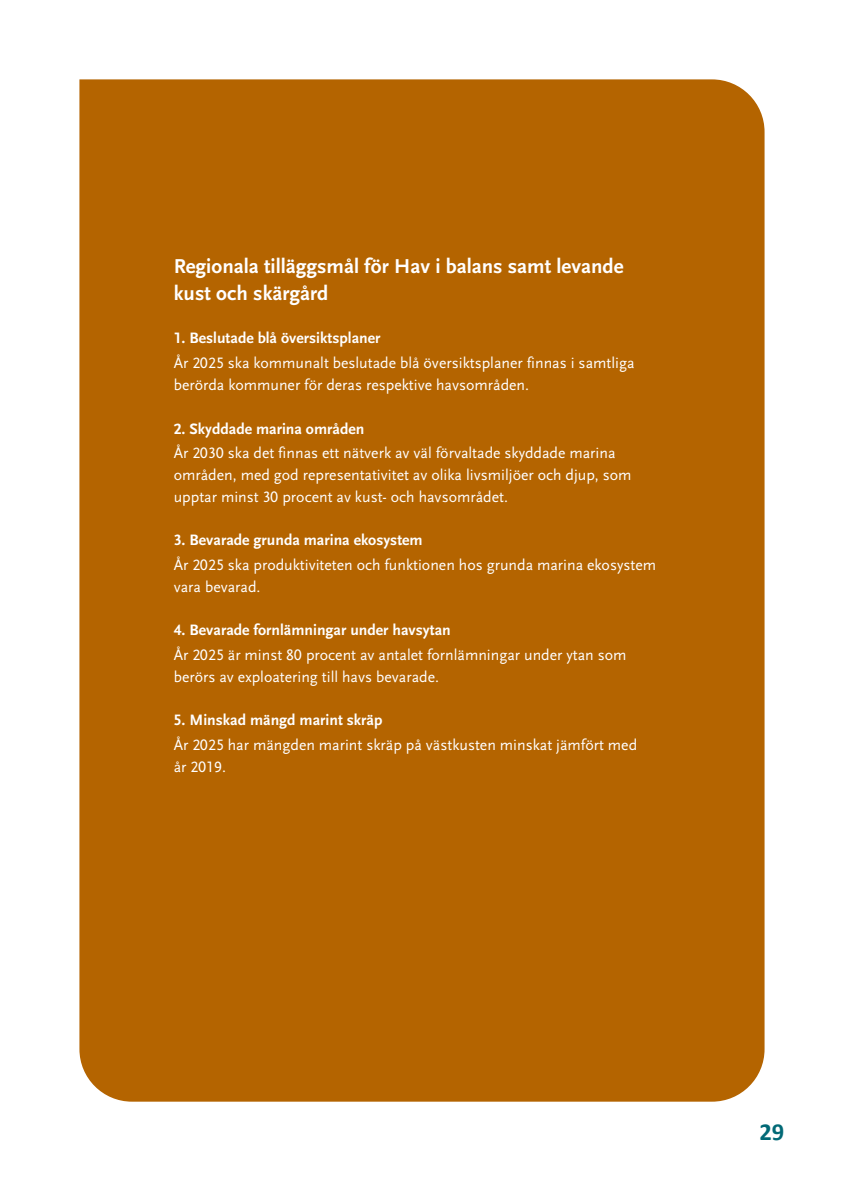
<style>
.page{position:relative;width:844px;height:1191px;background:#fff}
.page>*{position:absolute;margin:0;border:0;box-sizing:border-box;transform-origin:0 0}
.t1{font:700 24.5px "Calibri";color:#026976}
.t2{font:700 21px/26.2px "Scala Sans Pro";color:#fff}
.t3{font:15.75px/21.9px "Scala Sans Pro";color:#fff}
.t4{font:700 15.75px "Scala Sans Pro";color:#fff}
</style>
<div class="page">
<div style="left:79px;top:79px;width:685px;height:1022px;background:#b46400"></div>
<h2 class="t2" style="left:174px;top:254px;width:451px">Regionala tilläggsmål för Hav i balans samt levande kust och skärgård</h2>
<p class="t4" style="left:174px;top:329px;width:208px">1. Beslutade blå översiktsplaner</p>
<p class="t3" style="left:174px;top:352px;width:462px">År 2025 ska kommunalt beslutade blå översiktsplaner finnas i samtliga berörda kommuner för deras respektive havsområden.</p>
<p class="t4" style="left:174px;top:419px;width:192px">2. Skyddade marina områden</p>
<p class="t3" style="left:174px;top:442px;width:459px">År 2030 ska det finnas ett nätverk av väl förvaltade skyddade marina områden, med god representativitet av olika livsmiljöer och djup, som upptar minst 30 procent av kust- och havsområdet.</p>
<p class="t4" style="left:174px;top:531px;width:250px">3. Bevarade grunda marina ekosystem</p>
<p class="t3" style="left:174px;top:554px;width:483px">År 2025 ska produktiviteten och funktionen hos grunda marina ekosystem vara bevarad.</p>
<p class="t4" style="left:174px;top:621px;width:278px">4. Bevarade fornlämningar under havsytan</p>
<p class="t3" style="left:174px;top:644px;width:454px">År 2025 är minst 80 procent av antalet fornlämningar under ytan som berörs av exploatering till havs bevarade.</p>
<p class="t4" style="left:174px;top:711px;width:210px">5. Minskad mängd marint skräp</p>
<p class="t3" style="left:174px;top:734px;width:465px">År 2025 har mängden marint skräp på västkusten minskat jämfört med år 2019.</p>
<h1 class="t1" style="left:759px;top:1116px;width:26px">29</h1>
</div>
